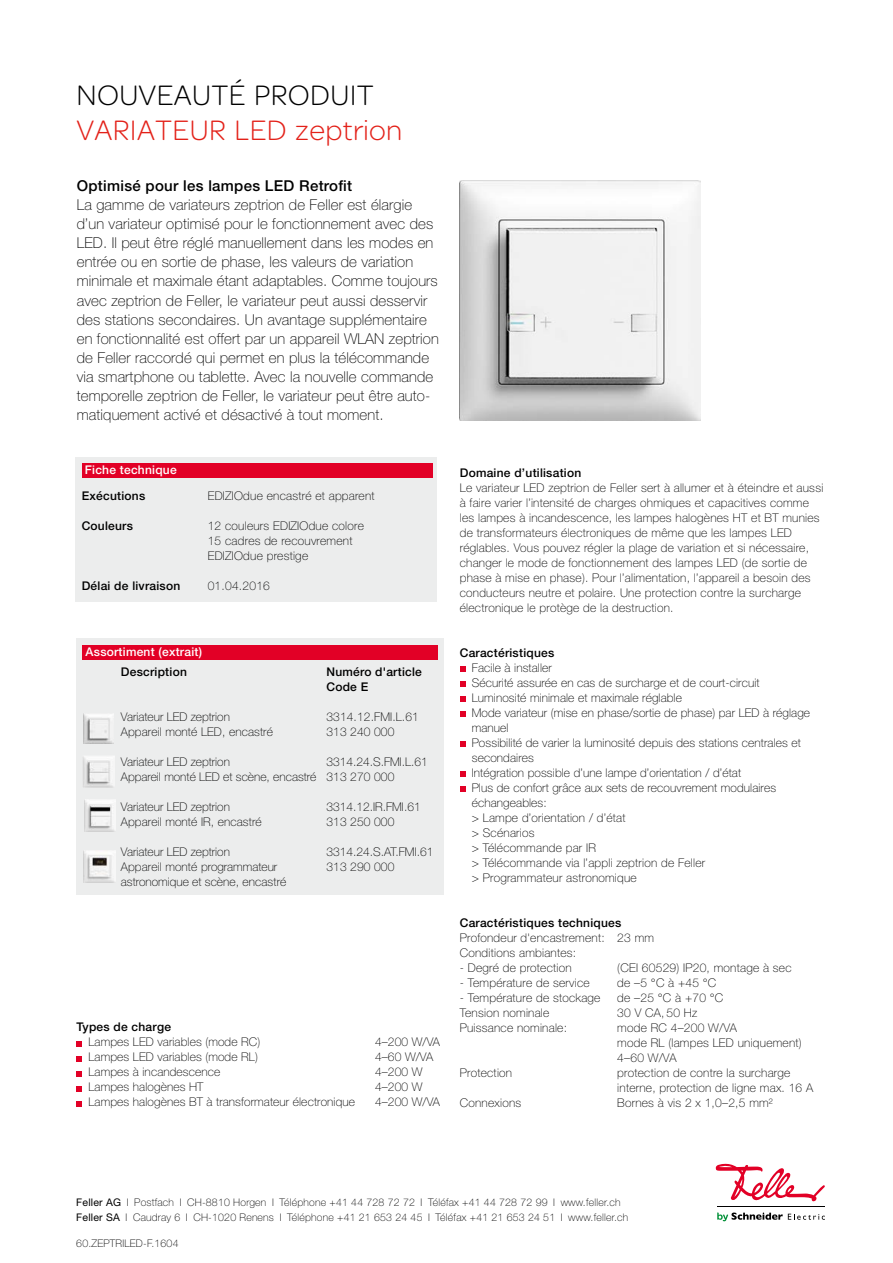
<style>
.page{position:relative;width:893px;height:1263px;background:#fff}
.page>*{position:absolute;margin:0;border:0;box-sizing:border-box;transform-origin:0 0}
.t1{font:300 30px "SE Optimist";letter-spacing:.01em;color:#e32119}
.t2{font:300 30px "SE Optimist";letter-spacing:.01em;color:#000}
.t3{font:100 15px/19.2px "Helvetica Neue LT Pro";letter-spacing:.01em;color:#000}
.t4{font:500 15px "Helvetica Neue LT Pro";letter-spacing:.02em;color:#000}
.t5{font:100 12px/15px "Helvetica Neue LT Pro";letter-spacing:.02em;color:#000}
.t6{font:100 12px/15px "Helvetica Neue LT Pro";color:#000}
.t7{font:500 12px/15px "Helvetica Neue LT Pro";letter-spacing:.02em;color:#000}
.t8{font:500 12px "Helvetica Neue LT Pro";letter-spacing:.02em;color:#fff}
.t9{font:100 10.5px/15px "Helvetica Neue LT Pro";letter-spacing:.02em;color:#000}
.s1{font-weight:400}
</style>
<div class="page">
<svg style="left:717px;top:1212px;width:108px;height:9px"></svg>
<svg style="left:716px;top:1164px;width:109px;height:38px"></svg>
<hr style="left:718px;top:1206px;width:107px;height:1px;background:#000">
<img style="left:459px;top:180px;width:241px;height:241px">
<div style="left:76px;top:639px;width:367px;height:256px;background:#eceded"></div>
<div style="left:83px;top:645px;width:355px;height:14px;background:#e20026"></div>
<img style="left:84px;top:714px;width:30px;height:29px">
<img style="left:83px;top:756px;width:31px;height:31px">
<img style="left:84px;top:800px;width:32px;height:31px">
<img style="left:84px;top:850px;width:31px;height:32px">
<svg style="left:460px;top:666px;width:5px;height:6px"></svg>
<svg style="left:460px;top:681px;width:5px;height:6px"></svg>
<svg style="left:460px;top:696px;width:5px;height:6px"></svg>
<svg style="left:460px;top:711px;width:5px;height:6px"></svg>
<svg style="left:460px;top:741px;width:5px;height:6px"></svg>
<svg style="left:460px;top:771px;width:5px;height:6px"></svg>
<svg style="left:460px;top:786px;width:5px;height:6px"></svg>
<svg style="left:77px;top:1041px;width:5px;height:5px"></svg>
<svg style="left:77px;top:1056px;width:5px;height:5px"></svg>
<svg style="left:77px;top:1071px;width:5px;height:5px"></svg>
<svg style="left:77px;top:1086px;width:5px;height:5px"></svg>
<svg style="left:77px;top:1101px;width:5px;height:5px"></svg>
<div style="left:76px;top:457px;width:361px;height:145px;background:#eceded"></div>
<div style="left:82px;top:463px;width:350px;height:15px;background:#e20026"></div>
<h1 class="t2" style="left:77px;top:79px;width:299px">NOUVEAUTÉ PRODUIT</h1>
<h1 class="t1" style="left:77px;top:113px;width:327px">VARIATEUR LED zeptrion</h1>
<p class="t4" style="left:77px;top:176px;width:277px">Optimisé pour les lampes LED Retrofit</p>
<p class="t3" style="left:77px;top:195px;width:364px">La gamme de variateurs zeptrion de Feller est élargie d’un variateur optimisé pour le fonctionnement avec des LED. Il peut être réglé manuellement dans les modes en entrée ou en sortie de phase, les valeurs de variation minimale et maximale étant adaptables. Comme toujours avec zeptrion de Feller, le variateur peut aussi desservir des stations secondaires. Un avantage supplémentaire en fonctionnalité est offert par un appareil WLAN zeptrion de Feller raccordé qui permet en plus la télécommande via smartphone ou tablette. Avec la nouvelle commande temporelle zeptrion de Feller, le variateur peut être auto&shy;matiquement activé et désactivé à tout moment.</p>
<p class="t8" style="left:85px;top:463px;width:93px">Fiche technique</p>
<p class="t7" style="left:82px;top:488px;width:65px">Exécutions</p>
<p class="t5" style="left:208px;top:488px;width:168px">EDIZIOdue encastré et apparent</p>
<p class="t7" style="left:82px;top:518px;width:53px">Couleurs</p>
<p class="t5" style="left:208px;top:518px;width:158px">12 couleurs EDIZIOdue colore<br>15 cadres de recouvrement<br>EDIZIOdue prestige</p>
<p class="t7" style="left:82px;top:578px;width:100px">Délai de livraison</p>
<p class="t5" style="left:208px;top:578px;width:64px">01.04.2016</p>
<p class="t8" style="left:86px;top:644px;width:118px">Assortiment (extrait)</p>
<p class="t7" style="left:121px;top:664px;width:67px">Description</p>
<p class="t7" style="left:326px;top:664px;width:97px">Numéro d'article<br>Code E</p>
<p class="t6" style="left:121px;top:709px;width:111px">Variateur LED zeptrion</p>
<p class="t5" style="left:326px;top:709px;width:94px">3314.12.FMI.L.61</p>
<p class="t5" style="left:121px;top:724px;width:154px">Appareil monté LED, encastré</p>
<p class="t5" style="left:326px;top:724px;width:69px">313 240 000</p>
<p class="t6" style="left:121px;top:754px;width:111px">Variateur LED zeptrion</p>
<p class="t6" style="left:121px;top:754px;width:309px;text-indent:206px">3314.24.S.FMI.L.61<br>Appareil monté LED et scène, encastré 313 270 000</p>
<p class="t6" style="left:121px;top:799px;width:111px">Variateur LED zeptrion</p>
<p class="t6" style="left:326px;top:799px;width:96px">3314.12.IR.FMI.61</p>
<p class="t5" style="left:121px;top:814px;width:142px">Appareil monté IR, encastré</p>
<p class="t5" style="left:326px;top:814px;width:69px">313 250 000</p>
<p class="t6" style="left:121px;top:844px;width:111px">Variateur LED zeptrion</p>
<p class="t6" style="left:326px;top:844px;width:108px">3314.24.S.AT.FMI.61</p>
<p class="t6" style="left:121px;top:859px;width:158px">Appareil monté programmateur</p>
<p class="t5" style="left:326px;top:859px;width:69px">313 290 000</p>
<p class="t6" style="left:121px;top:874px;width:167px">astronomique et scène, encastré</p>
<p class="t7" style="left:77px;top:1019px;width:96px">Types de charge</p>
<p class="t5" style="left:89px;top:1034px;width:173px">Lampes LED variables (mode RC)</p>
<p class="t5" style="left:375px;top:1034px;width:67px">4–200 W/VA</p>
<p class="t5" style="left:89px;top:1049px;width:171px">Lampes LED variables (mode RL)</p>
<p class="t5" style="left:375px;top:1049px;width:60px">4–60 W/VA</p>
<p class="t5" style="left:89px;top:1064px;width:133px">Lampes à incandescence</p>
<p class="t5" style="left:375px;top:1064px;width:49px">4–200 W</p>
<p class="t5" style="left:89px;top:1079px;width:116px">Lampes halogènes HT</p>
<p class="t5" style="left:375px;top:1079px;width:49px">4–200 W</p>
<p class="t5" style="left:89px;top:1094px;width:268px">Lampes halogènes BT à transformateur électronique</p>
<p class="t5" style="left:375px;top:1094px;width:67px">4–200 W/VA</p>
<p class="t7" style="left:460px;top:465px;width:123px">Domaine d’utilisation</p>
<p class="t5" style="left:460px;top:480px;width:365px">Le variateur LED zeptrion de Feller sert à allumer et à éteindre et aussi à faire varier l’intensité de charges ohmiques et capacitives comme les lampes à incandescence, les lampes halogènes HT et BT munies de transformateurs électroniques de même que les lampes LED réglables. Vous pouvez régler la plage de variation et si nécessaire, changer le mode de fonctionnement des lampes LED (de sortie de phase à mise en phase). Pour l’alimentation, l’appareil a besoin des conducteurs neutre et polaire. Une protection contre la surcharge électronique le protège de la destruction.</p>
<p class="t7" style="left:460px;top:645px;width:96px">Caractéristiques</p>
<p class="t5" style="left:472px;top:660px;width:340px">Facile à installer<br>Sécurité assurée en cas de surcharge et de court-circuit Luminosité minimale et maximale réglable<br>Mode variateur (mise en phase/sortie de phase) par LED à réglage manuel<br>Possibilité de varier la luminosité depuis des stations centrales et secondaires<br>Intégration possible d’une lampe d’orientation / d’état<br>Plus de confort grâce aux sets de recouvrement modulaires échangeables:<br>&gt; Lampe d’orientation / d’état<br>&gt; Scénarios<br>&gt; Télécommande par IR<br>&gt; Télécommande via l’appli zeptrion de Feller<br>&gt; Programmateur astronomique</p>
<p class="t7" style="left:460px;top:915px;width:163px">Caractéristiques techniques</p>
<p class="t5" style="left:460px;top:930px;width:196px">Profondeur d'encastrement: 23 mm<br>Conditions ambiantes:</p>
<p class="t5" style="left:460px;top:960px;width:113px">- Degré de protection</p>
<p class="t5" style="left:617px;top:960px;width:176px">(CEI 60529) IP20, montage à sec</p>
<p class="t5" style="left:460px;top:975px;width:132px">- Température de service</p>
<p class="t5" style="left:617px;top:975px;width:101px">de –5 °C à +45 °C</p>
<p class="t5" style="left:460px;top:990px;width:142px">- Température de stockage</p>
<p class="t5" style="left:617px;top:990px;width:108px">de –25 °C à +70 °C</p>
<p class="t5" style="left:460px;top:1005px;width:91px">Tension nominale</p>
<p class="t5" style="left:617px;top:1005px;width:82px">30 V CA, 50 Hz</p>
<p class="t5" style="left:460px;top:1020px;width:109px">Puissance nominale:</p>
<p class="t5" style="left:617px;top:1020px;width:186px">mode RC 4–200 W/VA<br>mode RL (lampes LED uniquement)<br>4–60 W/VA</p>
<p class="t5" style="left:460px;top:1065px;width:54px">Protection</p>
<p class="t5" style="left:617px;top:1065px;width:197px">protection de contre la surcharge interne, protection de ligne max. 16 A</p>
<p class="t5" style="left:460px;top:1095px;width:63px">Connexions</p>
<p class="t5" style="left:617px;top:1095px;width:157px">Bornes à vis 2 x 1,0–2,5 mm²</p>
<p class="t9" style="left:76px;top:1195px;width:553px"><span class="s1">Feller AG</span> I Postfach I CH-8810 Horgen I Téléphone +41 44 728 72 72 I Téléfax +41 44 728 72 99 I www.feller.ch<br><span class="s1">Feller SA</span> I Caudray 6 I CH-1020 Renens I Téléphone +41 21 653 24 45 I Téléfax +41 21 653 24 51 I www.feller.ch</p>
<p class="t9" style="left:76px;top:1235px;width:104px">60.ZEPTRILED-F.1604</p>
</div>
